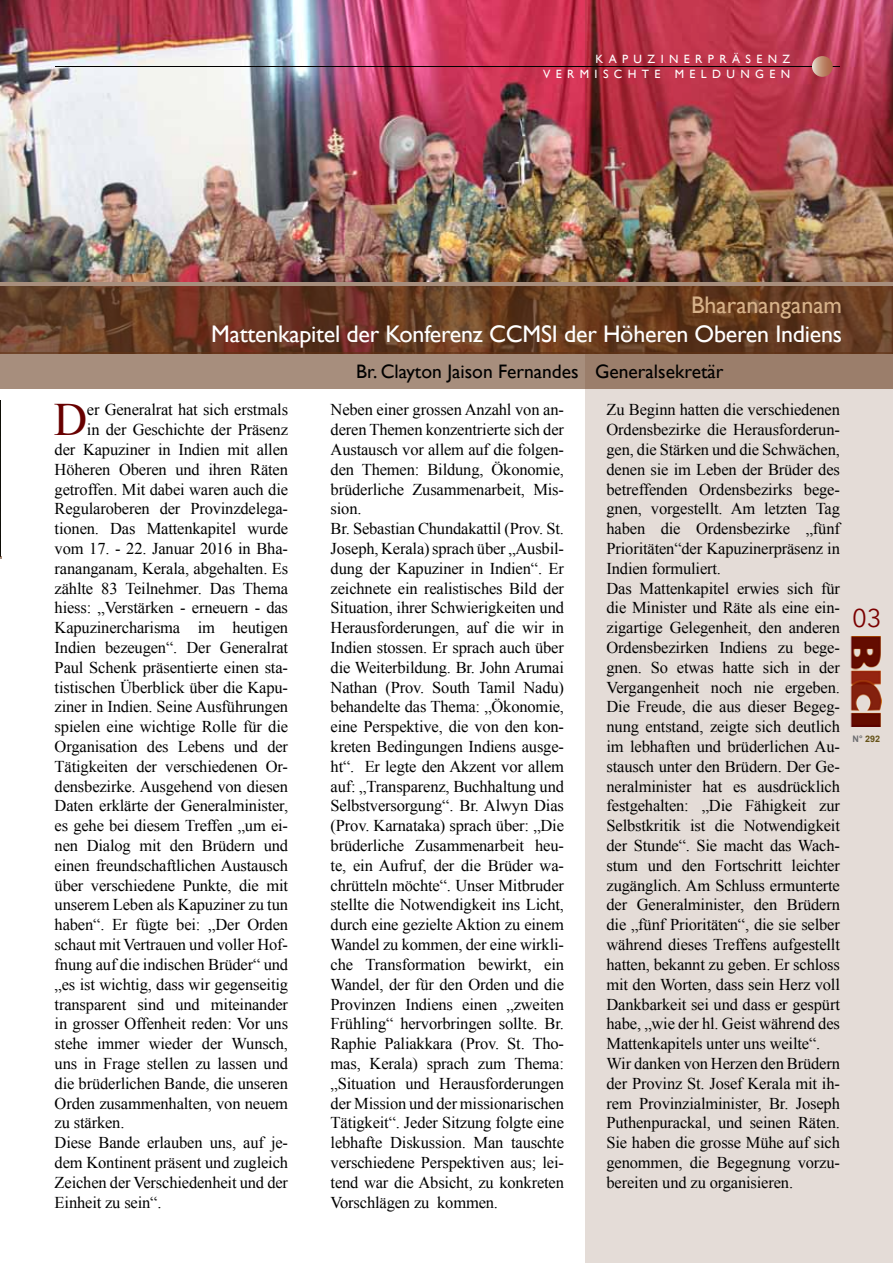
<style>
.page{position:relative;width:893px;height:1263px;background:#fff}
.page>*{position:absolute;margin:0;border:0;box-sizing:border-box;transform-origin:0 0}
.t1{font:46.35px "Times New Roman";color:#680000}
.t2{font:25.5px "Avenir Next LT Pro";color:#7b0000}
.t3{font:24px "Gill Sans";letter-spacing:-.01em;color:#fff}
.t4{font:24px "Gill Sans";color:#d7b28a}
.t5{font:19.5px "Gill Sans";color:#000}
.t6{font:16.5px/19.8px "Times New Roman";letter-spacing:-.01em;color:#000}
.t7{font:12px/15.1px "Gill Sans";letter-spacing:.45em;color:#fff}
.t8{font:700 9px "Arial";color:#655217}
.s1{color:#6d6e71}
</style>
<div class="page">
<img style="left:0;top:0;width:585px;height:282px">
<svg style="left:585px;top:0;width:308px;height:1263px;background:#d2b8b4"></svg>
<img style="left:846px;top:637px;width:35px;height:89px">
<div style="left:0;top:352px;width:893px;height:37px;background:linear-gradient(to right,#ab9383,#9b7e6b)"></div>
<svg style="left:0;top:286px;width:893px;height:67px;background:#663b22"></svg>
<hr style="left:0;top:282px;width:893px;height:4px;background:#a78e7d">
<img style="left:0;top:401px;width:1px;height:156px">
<hr style="left:55px;top:67px;width:785px;height:1px;background:#000">
<svg style="left:812px;top:56px;width:21px;height:21px"></svg>
<p class="t7" style="left:543px;top:51px;width:249px;text-indent:52px">Kapuzinerpräsenz vermisch</p>
<p class="t7" style="left:642px;top:66px;width:150px">te meldungen</p>
<h3 class="t4" style="left:691px;top:291px;width:153px">Bharananganam</h3>
<h3 class="t3" style="left:211px;top:319px;width:632px">Mattenkapitel der Konferenz CCMSI der Höheren Oberen Indiens</h3>
<h1 class="t1" style="left:54px;top:389px;width:35px">D</h1>
<p class="t6" style="left:87px;top:400px;width:203px">er Generalrat hat sich erstmals</p>
<p class="t6" style="left:87px;top:420px;width:203px">in der Geschichte der Präsenz</p>
<p class="t6" style="left:55px;top:439px;width:235px">der Kapuziner in Indien mit allen</p>
<p class="t6" style="left:55px;top:459px;width:235px">Höheren Oberen und ihren Räten</p>
<p class="t6" style="left:55px;top:479px;width:235px">getroffen. Mit dabei waren auch die</p>
<p class="t6" style="left:55px;top:499px;width:235px">Regularoberen der Provinzdelega-</p>
<p class="t6" style="left:55px;top:519px;width:235px">tionen. Das Mattenkapitel wurde</p>
<p class="t6" style="left:55px;top:538px;width:235px">vom 17. - 22. Januar 2016 in Bha-</p>
<p class="t6" style="left:55px;top:558px;width:235px">rananganam, Kerala, abgehalten. Es</p>
<p class="t6" style="left:55px;top:578px;width:235px">zählte 83 Teilnehmer. Das Thema</p>
<p class="t6" style="left:55px;top:598px;width:235px">hiess: „Verstärken - erneuern - das</p>
<p class="t6" style="left:55px;top:618px;width:235px">Kapuzinercharisma im heutigen</p>
<p class="t6" style="left:55px;top:637px;width:235px">Indien bezeugen“. Der Generalrat</p>
<p class="t6" style="left:55px;top:657px;width:235px">Paul Schenk präsentierte einen sta-</p>
<p class="t6" style="left:55px;top:677px;width:235px">tistischen Überblick über die Kapu-</p>
<p class="t6" style="left:55px;top:697px;width:235px">ziner in Indien. Seine Ausführungen</p>
<p class="t6" style="left:55px;top:717px;width:235px">spielen eine wichtige Rolle für die</p>
<p class="t6" style="left:55px;top:736px;width:235px">Organisation des Lebens und der</p>
<p class="t6" style="left:55px;top:756px;width:235px">Tätigkeiten der verschiedenen Or-</p>
<p class="t6" style="left:55px;top:776px;width:235px">densbezirke. Ausgehend von diesen</p>
<p class="t6" style="left:55px;top:796px;width:235px">Daten erklärte der Generalminister,</p>
<p class="t6" style="left:55px;top:816px;width:235px">es gehe bei diesem Treffen „um ei-</p>
<p class="t6" style="left:55px;top:835px;width:235px">nen Dialog mit den Brüdern und</p>
<p class="t6" style="left:55px;top:855px;width:235px">einen freundschaftlichen Austausch</p>
<p class="t6" style="left:55px;top:875px;width:235px">über verschiedene Punkte, die mit</p>
<p class="t6" style="left:55px;top:895px;width:235px">unserem Leben als Kapuziner zu tun</p>
<p class="t6" style="left:55px;top:915px;width:235px">haben“. Er fügte bei: „Der Orden</p>
<p class="t6" style="left:55px;top:934px;width:235px">schaut mit Vertrauen und voller Hof-</p>
<p class="t6" style="left:55px;top:954px;width:235px">fnung auf die indischen Brüder“ und</p>
<p class="t6" style="left:55px;top:974px;width:235px">„es ist wichtig, dass wir gegenseitig</p>
<p class="t6" style="left:55px;top:994px;width:235px">transparent sind und miteinander</p>
<p class="t6" style="left:55px;top:1014px;width:235px">in grosser Offenheit reden: Vor uns</p>
<p class="t6" style="left:55px;top:1033px;width:235px">stehe immer wieder der Wunsch,</p>
<p class="t6" style="left:55px;top:1053px;width:235px">uns in Frage stellen zu lassen und</p>
<p class="t6" style="left:55px;top:1073px;width:235px">die brüderlichen Bande, die unseren</p>
<p class="t6" style="left:55px;top:1093px;width:235px">Orden zusammenhalten, von neuem</p>
<p class="t6" style="left:55px;top:1113px;width:71px">zu stärken.</p>
<p class="t6" style="left:55px;top:1132px;width:235px">Diese Bande erlauben uns, auf je-</p>
<p class="t6" style="left:55px;top:1152px;width:235px">dem Kontinent präsent und zugleich</p>
<p class="t6" style="left:55px;top:1172px;width:235px">Zeichen der Verschiedenheit und der</p>
<p class="t6" style="left:55px;top:1192px;width:108px">Einheit zu sein“.</p>
<p class="t5" style="left:356px;top:360px;width:369px">Br. Clayton Jaison Fernandes Generalsekretär</p>
<p class="t6" style="left:331px;top:400px;width:235px">Neben einer grossen Anzahl von an&shy;deren Themen konzentrierte sich der Austausch vor allem auf die folgen&shy;den Themen: Bildung, Ökonomie, brüderliche Zusammenarbeit, Mis&shy;sion.<br>Br. Sebastian Chundakattil (Prov. St.<br>Joseph, Kerala) sprach über „Ausbil&shy;dung der Kapuziner in Indien“. Er zeichnete ein realistisches Bild der Situation, ihrer Schwierigkeiten und Herausforderungen, auf die wir in Indien stossen. Er sprach auch über die Weiterbildung. Br. John Arumai Nathan (Prov. South Tamil Nadu) behandelte das Thema: „Ökonomie, eine Perspektive, die von den kon&shy;kreten Bedingungen Indiens ausge&shy;ht“. Er legte den Akzent vor allem auf: „Transparenz, Buchhaltung und Selbstversorgung“. Br. Alwyn Dias (Prov. Karnataka) sprach über: „Die brüderliche Zusammenarbeit heu&shy;te, ein Aufruf, der die Brüder wa&shy;chrütteln möchte“. Unser Mitbruder stellte die Notwendigkeit ins Licht, durch eine gezielte Aktion zu einem Wandel zu kommen, der eine wirkli&shy;che Transformation bewirkt, ein Wandel, der für den Orden und die Provinzen Indiens einen „zweiten Frühling“ hervorbringen sollte. Br.<br>Raphie Paliakkara (Prov. St. Tho&shy;mas, Kerala) sprach zum Thema: „Situation und Herausforderungen der Mission und der missionarischen Tätigkeit“. Jeder Sitzung folgte eine lebhafte Diskussion. Man tauschte verschiedene Perspektiven aus; lei&shy;tend war die Absicht, zu konkreten Vorschlägen zu kommen.</p>
<p class="t6" style="left:606px;top:400px;width:235px">Zu Beginn hatten die verschiedenen Ordensbezirke die Herausforderun&shy;gen, die Stärken und die Schwächen, denen sie im Leben der Brüder des betreffenden Ordensbezirks bege&shy;gnen, vorgestellt. Am letzten Tag haben die Ordensbezirke „fünf Prioritäten“der Kapuzinerpräsenz in Indien formuliert.<br>Das Mattenkapitel erwies sich für die Minister und Räte als eine ein&shy;zigartige Gelegenheit, den anderen Ordensbezirken Indiens zu bege&shy;gnen. So etwas hatte sich in der Vergangenheit noch nie ergeben.<br>Die Freude, die aus dieser Begeg&shy;nung entstand, zeigte sich deutlich im lebhaften und brüderlichen Au&shy;stausch unter den Brüdern. Der Ge&shy;neralminister hat es ausdrücklich festgehalten: „Die Fähigkeit zur Selbstkritik ist die Notwendigkeit der Stunde“. Sie macht das Wach&shy;stum und den Fortschritt leichter zugänglich. Am Schluss ermunterte der Generalminister, den Brüdern die „fünf Prioritäten“, die sie selber während dieses Treffens aufgestellt hatten, bekannt zu geben. Er schloss mit den Worten, dass sein Herz voll Dankbarkeit sei und dass er gespürt habe, „wie der hl. Geist während des Mattenkapitels unter uns weilte“.<br>Wir danken von Herzen den Brüdern der Provinz St. Josef Kerala mit ih&shy;rem Provinzialminister, Br. Joseph Puthenpurackal, und seinen Räten.<br>Sie haben die grosse Mühe auf sich genommen, die Begegnung vorzu&shy;bereiten und zu organisieren.</p>
<h2 class="t2" style="left:852px;top:603px;width:31px">03</h2>
<p class="t8" style="left:852px;top:733px;width:29px"><span class="s1">N°</span> 292</p>
</div>
